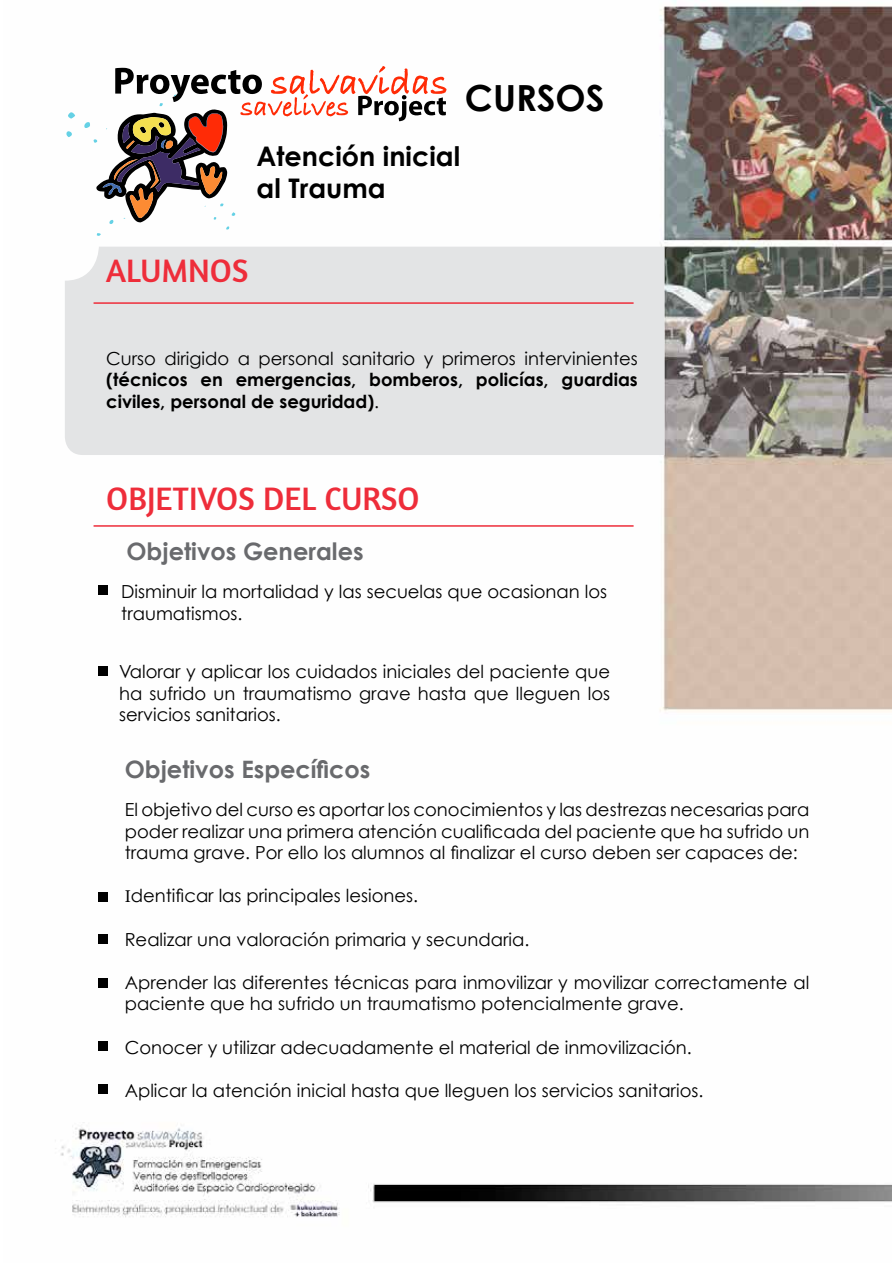
<style>
.page{position:relative;width:893px;height:1263px;background:#fff}
.page>*{position:absolute;margin:0;border:0;box-sizing:border-box;transform-origin:0 0}
.t1{font:700 36px "Century Gothic";color:#000}
.t2{font:33px "Amaranth";color:#ee2d3a}
.t3{font:700 27px/32.4px "Century Gothic";color:#000}
.t4{font:700 24px "Century Gothic";color:#696a6d}
.t5{font:18px/21.6px "Century Gothic";color:#000}
.t6{font:700 18px/21.6px "Century Gothic";color:#000}
.s1{font-weight:400}
.s2{font-family:"Minion Pro"}
</style>
<div class="page">
<img style="left:60px;top:0;width:832px;height:1218px">
<div style="left:65px;top:247px;width:599px;height:208px;background:#e3e4e5"></div>
<svg style="left:68px;top:112px;width:7px;height:7px"></svg>
<svg style="left:66px;top:131px;width:6px;height:6px"></svg>
<svg style="left:84px;top:66px;width:362px;height:170px"></svg>
<hr style="left:94px;top:302px;width:540px;height:2px;background:#ee2d3a">
<hr style="left:94px;top:525px;width:540px;height:2px;background:#ee2d3a">
<div style="left:99px;top:586px;width:9px;height:9px;background:#000"></div>
<div style="left:99px;top:666px;width:9px;height:10px;background:#000"></div>
<div style="left:99px;top:892px;width:9px;height:9px;background:#000"></div>
<div style="left:99px;top:934px;width:9px;height:10px;background:#000"></div>
<div style="left:99px;top:978px;width:9px;height:9px;background:#000"></div>
<div style="left:99px;top:1042px;width:9px;height:9px;background:#000"></div>
<div style="left:99px;top:1084px;width:9px;height:9px;background:#000"></div>
<h1 class="t1" style="left:465px;top:75px;width:141px">CURSOS</h1>
<h3 class="t3" style="left:257px;top:139px;width:205px">Atención inicial al Trauma</h3>
<h2 class="t2" style="left:106px;top:251px;width:144px">ALUMNOS</h2>
<p class="t5" style="left:106px;top:347px;width:533px">Curso dirigido a personal sanitario y primeros intervinientes</p>
<p class="t6" style="left:106px;top:369px;width:533px">(técnicos en emergencias, bomberos, policías, guardias civiles, personal de seguridad)<span class="s1">.</span></p>
<h2 class="t2" style="left:106px;top:479px;width:315px">OBJETIVOS DEL CURSO</h2>
<h3 class="t4" style="left:126px;top:536px;width:239px">Objetivos Generales</h3>
<p class="t5" style="left:121px;top:580px;width:487px">Disminuir la mortalidad y las secuelas que ocasionan los traumatismos.</p>
<p class="t5" style="left:119px;top:660px;width:493px;text-align:justify">Valorar y aplicar los cuidados iniciales del paciente que ha sufrido un traumatismo grave hasta que lleguen los servicios sanitarios.</p>
<h3 class="t4" style="left:125px;top:754px;width:247px">Objetivos Específicos</h3>
<p class="t5" style="left:125px;top:798px;width:686px;text-align:justify">El objetivo del curso es aportar los conocimientos y las destrezas necesarias para poder realizar una primera atención cualificada del paciente que ha sufrido un trauma grave. Por ello los alumnos al finalizar el curso deben ser capaces de:</p>
<p class="t5" style="left:125px;top:885px;width:295px"><span class="s2">I</span>dentificar las principales lesiones.</p>
<p class="t5" style="left:125px;top:928px;width:406px">Realizar una valoración primaria y secundaria.</p>
<p class="t5" style="left:125px;top:971px;width:686px">Aprender las diferentes técnicas para inmovilizar y movilizar correctamente al paciente que ha sufrido un traumatismo potencialmente grave.</p>
<p class="t5" style="left:125px;top:1036px;width:569px">Conocer y utilizar adecuadamente el material de inmovilización.</p>
<p class="t5" style="left:125px;top:1079px;width:580px">Aplicar la atención inicial hasta que lleguen los servicios sanitarios.</p>
</div>
